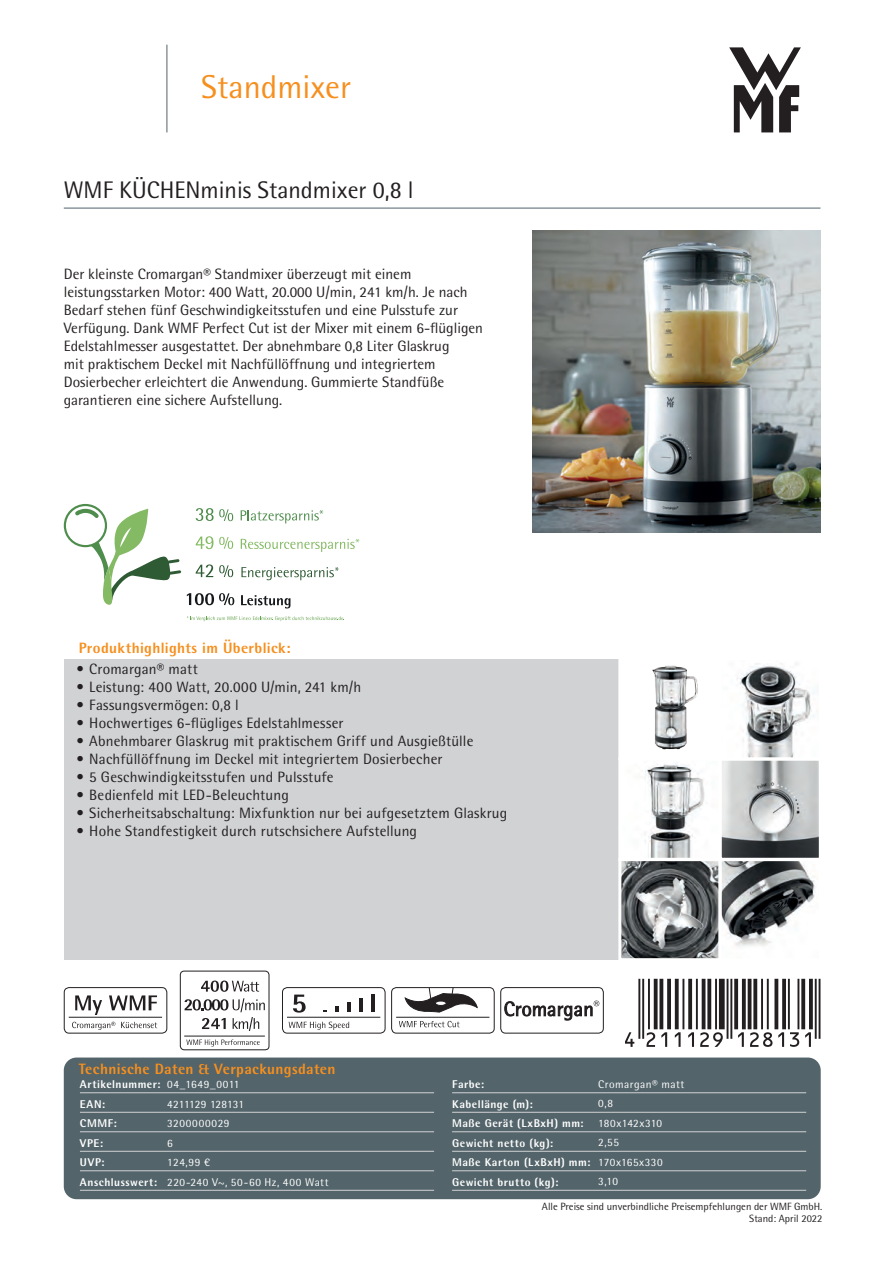
<style>
.page{position:relative;width:893px;height:1263px;background:#fff}
.page>*{position:absolute;margin:0;border:0;box-sizing:border-box;transform-origin:0 0}
.t1{font:33px "WMF Rotis";color:#f68f1e}
.t2{font:24px "WMF Rotis";color:#231f20}
.t3{font:15px/18px "WMF Rotis";color:#231f20}
.t4{font:700 15px "WMF Rotis";letter-spacing:.02em;color:#f68f1e}
.t5{font:700 11.25px/19.5px "WMF Rotis";letter-spacing:.045em;color:#fff}
.t6{font:11.25px/19.5px "WMF Rotis";letter-spacing:.045em;color:#fff}
.t7{font:10.5px/11.7px "WMF Rotis";color:#231f20;text-align:right}
</style>
<div class="page">
<svg style="left:729px;top:47px;width:72px;height:85px"></svg>
<div style="left:64px;top:659px;width:556px;height:300px;background:#d1d2d4"></div>
<div style="left:64px;top:1057px;width:757px;height:142px;background:#53646a;border-radius:13px"></div>
<div style="left:64px;top:504px;width:43px;height:43px;border:2px solid #4f8d4d;border-radius:50%"></div>
<svg style="left:71px;top:507px;width:110px;height:98px"></svg>
<svg style="left:187px;top:593px;width:47px;height:12px"></svg>
<svg style="left:241px;top:595px;width:49px;height:13px"></svg>
<svg style="left:241px;top:510px;width:82px;height:13px"></svg>
<svg style="left:219px;top:537px;width:14px;height:12px"></svg>
<svg style="left:241px;top:539px;width:118px;height:13px"></svg>
<svg style="left:219px;top:565px;width:14px;height:12px"></svg>
<svg style="left:241px;top:567px;width:98px;height:13px"></svg>
<svg style="left:196px;top:508px;width:37px;height:13px"></svg>
<svg style="left:196px;top:536px;width:17px;height:13px"></svg>
<svg style="left:196px;top:564px;width:17px;height:13px"></svg>
<svg style="left:187px;top:616px;width:157px;height:5px"></svg>
<hr style="left:167px;top:45px;width:1px;height:87px;background:#53646a">
<hr style="left:64px;top:208px;width:756px;height:1px;background:#53646a">
<hr style="left:80px;top:1092px;width:354px;height:1px;background:#d1d2d4">
<hr style="left:80px;top:1112px;width:354px;height:1px;background:#d1d2d4">
<hr style="left:80px;top:1131px;width:354px;height:1px;background:#d1d2d4">
<hr style="left:80px;top:1151px;width:354px;height:1px;background:#d1d2d4">
<hr style="left:80px;top:1170px;width:354px;height:1px;background:#d1d2d4">
<hr style="left:80px;top:1190px;width:354px;height:1px;background:#d1d2d4">
<hr style="left:452px;top:1092px;width:354px;height:1px;background:#d1d2d4">
<hr style="left:452px;top:1112px;width:354px;height:1px;background:#d1d2d4">
<hr style="left:452px;top:1131px;width:354px;height:1px;background:#d1d2d4">
<hr style="left:452px;top:1151px;width:354px;height:1px;background:#d1d2d4">
<hr style="left:452px;top:1170px;width:354px;height:1px;background:#d1d2d4">
<hr style="left:452px;top:1190px;width:354px;height:1px;background:#d1d2d4">
<svg style="left:625px;top:979px;width:195px;height:68px"></svg>
<img style="left:532px;top:230px;width:289px;height:303px">
<div style="left:500px;top:987px;width:104px;height:46px;border:1px solid #231f20;border-radius:5px"></div>
<svg style="left:504px;top:1000px;width:95px;height:20px"></svg>
<svg style="left:180px;top:971px;width:89px;height:79px"></svg>
<div style="left:282px;top:987px;width:104px;height:46px;border:1px solid #231f20;border-radius:5px"></div>
<hr style="left:287px;top:1017px;width:93px;height:1px;background:#231f20">
<svg style="left:289px;top:1022px;width:60px;height:8px"></svg>
<svg style="left:335px;top:1006px;width:4px;height:6px"></svg>
<hr style="left:347px;top:1002px;width:4px;height:10px;background:#231f20">
<hr style="left:359px;top:998px;width:4px;height:14px;background:#231f20">
<hr style="left:371px;top:994px;width:4px;height:18px;background:#231f20">
<svg style="left:293px;top:994px;width:13px;height:19px"></svg>
<svg style="left:405px;top:989px;width:73px;height:24px"></svg>
<div style="left:391px;top:987px;width:104px;height:46px;border:1px solid #231f20;border-radius:5px"></div>
<hr style="left:396px;top:1017px;width:93px;height:1px;background:#231f20">
<svg style="left:399px;top:1021px;width:60px;height:6px"></svg>
<div style="left:64px;top:987px;width:103px;height:46px;border:1px solid #231f20;border-radius:5px"></div>
<hr style="left:69px;top:1017px;width:93px;height:1px;background:#231f20">
<svg style="left:75px;top:995px;width:27px;height:20px"></svg>
<svg style="left:109px;top:995px;width:48px;height:15px"></svg>
<svg style="left:72px;top:1022px;width:43px;height:8px"></svg>
<svg style="left:121px;top:1022px;width:36px;height:6px"></svg>
<img style="left:622px;top:763px;width:95px;height:194px">
<div style="left:618px;top:858px;width:103px;height:103px;border:3px solid #fff"></div>
<div style="left:618px;top:758px;width:103px;height:103px;border:3px solid #fff"></div>
<img style="left:723px;top:663px;width:95px;height:284px">
<div style="left:719px;top:858px;width:103px;height:103px;border:3px solid #fff"></div>
<img style="left:652px;top:665px;width:46px;height:85px">
<div style="left:618px;top:657px;width:103px;height:103px;border:3px solid #fff"></div>
<div style="left:719px;top:758px;width:103px;height:103px;border:3px solid #fff"></div>
<h1 class="t1" style="left:201px;top:67px;width:151px">Standmixer</h1>
<h2 class="t2" style="left:64px;top:175px;width:351px">WMF KÜCHENminis Standmixer 0,8 l</h2>
<p class="t3" style="left:64px;top:265px;width:421px">Der kleinste Cromargan® Standmixer überzeugt mit einem leistungsstarken Motor: 400 Watt, 20.000 U/min, 241 km/h. Je nach Bedarf stehen fünf Geschwindigkeitsstufen und eine Pulsstufe zur Verfügung. Dank WMF Perfect Cut ist der Mixer mit einem 6-flügligen Edelstahlmesser ausgestattet. Der abnehmbare 0,8 Liter Glaskrug<br>mit praktischem Deckel mit Nachfüllöffnung und integriertem Dosierbecher erleichtert die Anwendung. Gummierte Standfüße garantieren eine sichere Aufstellung.</p>
<p class="t4" style="left:79px;top:638px;width:213px">Produkthighlights im Überblick:</p>
<p class="t3" style="left:77px;top:660px;width:123px">• Cromargan® matt</p>
<p class="t3" style="left:77px;top:678px;width:286px">• Leistung: 400 Watt, 20.000 U/min, 241 km/h</p>
<p class="t3" style="left:77px;top:696px;width:164px">• Fassungsvermögen: 0,8 l</p>
<p class="t3" style="left:77px;top:714px;width:269px">• Hochwertiges 6-flügliges Edelstahlmesser</p>
<p class="t3" style="left:77px;top:732px;width:398px">• Abnehmbarer Glaskrug mit praktischem Griff und Ausgießtülle</p>
<p class="t3" style="left:77px;top:750px;width:368px">• Nachfüllöffnung im Deckel mit integriertem Dosierbecher</p>
<p class="t3" style="left:77px;top:768px;width:259px">• 5 Geschwindigkeitsstufen und Pulsstufe</p>
<p class="t3" style="left:77px;top:786px;width:214px">• Bedienfeld mit LED-Beleuchtung</p>
<p class="t3" style="left:77px;top:804px;width:432px">• Sicherheitsabschaltung: Mixfunktion nur bei aufgesetztem Glaskrug</p>
<p class="t3" style="left:77px;top:822px;width:342px">• Hohe Standfestigkeit durch rutschsichere Aufstellung</p>
<p class="t4" style="left:79px;top:1059px;width:258px">Technische Daten &amp; Verpackungsdaten</p>
<p class="t6" style="left:167px;top:1074px;width:163px">04_1649_0011<br>4211129 128131<br>3200000029<br>6<br>124,99 €<br>220-240 V~, 50-60 Hz, 400 Watt</p>
<p class="t6" style="left:598px;top:1074px;width:88px">Cromargan® matt<br>0,8<br>180x142x310<br>2,55<br>170x165x330<br>3,10</p>
<p class="t7" style="left:542px;top:1201px;width:282px">Alle Preise sind unverbindliche Preisempfehlungen der WMF GmbH.<br>Stand: April 2022</p>
<p class="t5" style="left:80px;top:1074px;width:82px">Artikelnummer:<br>EAN:<br>CMMF:<br>VPE:<br>UVP:<br>Anschlusswert:</p>
<p class="t5" style="left:452px;top:1074px;width:140px">Farbe:<br>Kabellänge (m):<br>Maße Gerät (LxBxH) mm:<br>Gewicht netto (kg):<br>Maße Karton (LxBxH) mm:<br>Gewicht brutto (kg):</p>
</div>
